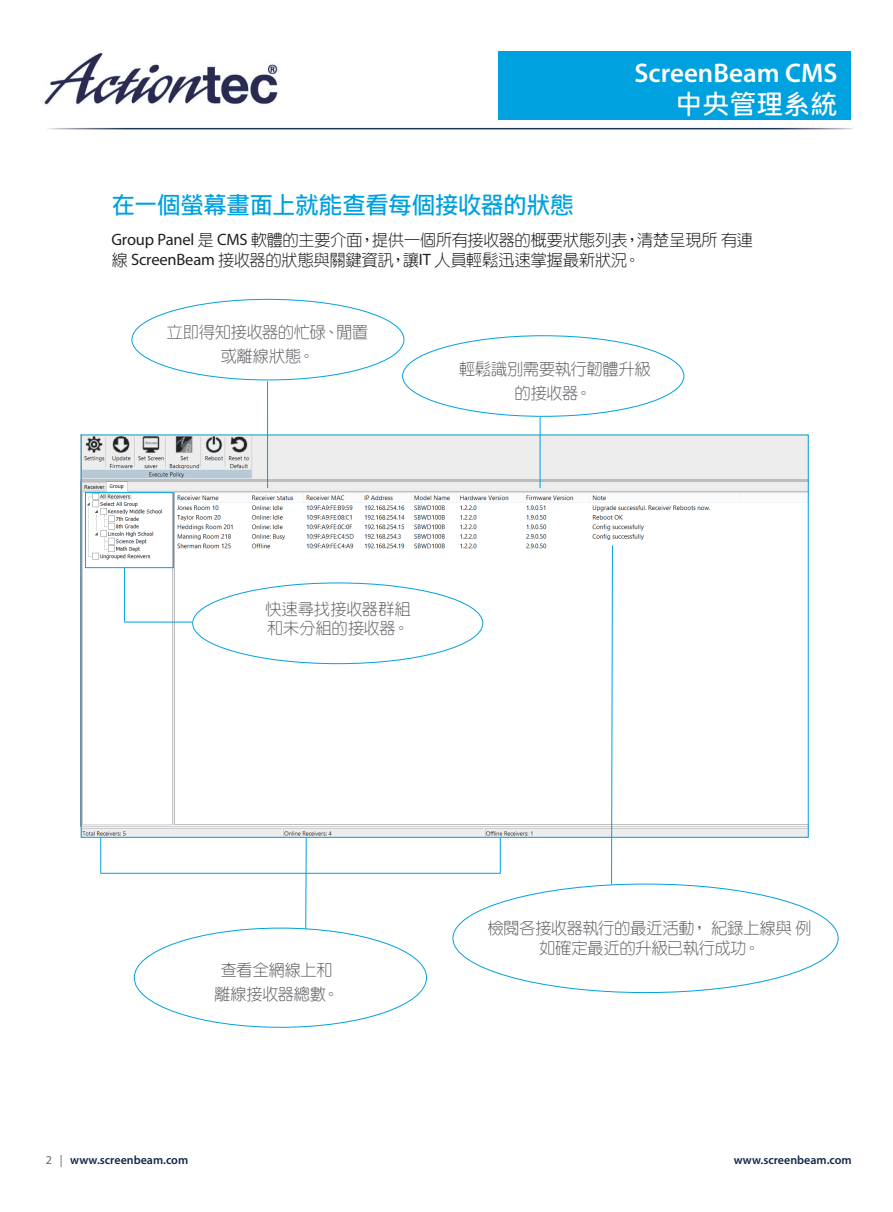
<style>
.page{position:relative;width:893px;height:1212px;background:#fff}
.page>*{position:absolute;margin:0;border:0;box-sizing:border-box;transform-origin:0 0}
.t1{font:600 27px "Myriad Pro";color:#fff}
.t2{font:500 27px "Han Wang Hei";color:#fff}
.new_head{font:500 24px "Han Wang Hei";letter-spacing:-.035em;color:#00a1df}
.body{font:300 16.5px/19.5px "Han Wang Yen";letter-spacing:-.03em;color:#64656a;text-align:center}
.body-2{font:300 16.5px/19.8px "Han Wang Yen";letter-spacing:-.025em;color:#231f20}
.t3{font:600 12px "Myriad Pro";color:#122649}
.s1{font-family:"Myriad Pro";font-weight:400}
.s2{font-weight:400;color:#64656a}
</style>
<div class="page">
<img style="left:44px;top:51px;width:236px;height:54px">
<div style="left:498px;top:51px;width:353px;height:68px;background:#00a1df"></div>
<svg style="left:305px;top:838px;width:2px;height:92px"></svg>
<hr style="left:100px;top:838px;width:1px;height:36px;background:#00a1df">
<hr style="left:101px;top:873px;width:399px;height:1px;background:#00a1df">
<hr style="left:500px;top:838px;width:1px;height:36px;background:#00a1df">
<img style="left:81px;top:434px;width:728px;height:402px">
<svg style="left:611px;top:545px;width:2px;height:340px"></svg>
<hr style="left:540px;top:417px;width:1px;height:71px;background:#00a1df">
<hr style="left:124px;top:568px;width:1px;height:54px;background:#00a1df">
<hr style="left:124px;top:622px;width:68px;height:1px;background:#00a1df">
<div style="left:85px;top:492px;width:89px;height:76px;border:1px solid #00a1df"></div>
<hr style="left:267px;top:381px;width:1px;height:107px;background:#00a1df">
<svg style="left:273px;top:493px;width:6px;height:3px"></svg>
<p class="t1" style="left:634px;top:56px;width:205px">ScreenBeam CMS</p>
<p class="t2" style="left:675px;top:91px;width:163px">中央管理系統</p>
<p class="new_head" style="left:111px;top:193px;width:464px">在一個螢幕畫面上就能查看每個接收器的狀態</p>
<p class="body-2" style="left:111px;top:230px;width:643px"><span class="s1">Group Panel</span> 是 <span class="s1">CMS</span> 軟體的主要介面，提供一個所有接收器的概要狀態列表，清楚呈現所有連線 <span class="s1">ScreenBeam</span> 接收器的狀態與關鍵資訊，讓<span class="s1">IT</span> 人員輕鬆迅速掌握最新狀況。</p>
<p class="body" style="left:167px;top:323px;width:203px">立即得知接收器的忙碌、閒置</p>
<p class="body" style="left:220px;top:347px;width:96px">或離線狀態。</p>
<p class="body" style="left:459px;top:359px;width:194px">輕鬆識別需要執行韌體升級</p>
<p class="body" style="left:515px;top:383px;width:79px">的接收器。</p>
<p class="body" style="left:265px;top:599px;width:147px;text-align:left">快速尋找接收器群組和未分組的接收器。</p>
<p class="body" style="left:220px;top:960px;width:114px">查看全網線上和</p>
<p class="body" style="left:214px;top:984px;width:126px">離線接收器總數。</p>
<p class="body" style="left:487px;top:918px;width:326px">檢閱各接收器執行的最近活動，紀錄上線與例如確定最近的升級已執行成功。</p>
<p class="t3" style="left:46px;top:1152px;width:144px"><span class="s2">2 |</span> www.screenbeam.com</p>
<p class="t3" style="left:734px;top:1152px;width:119px">www.screenbeam.com</p>
</div>
